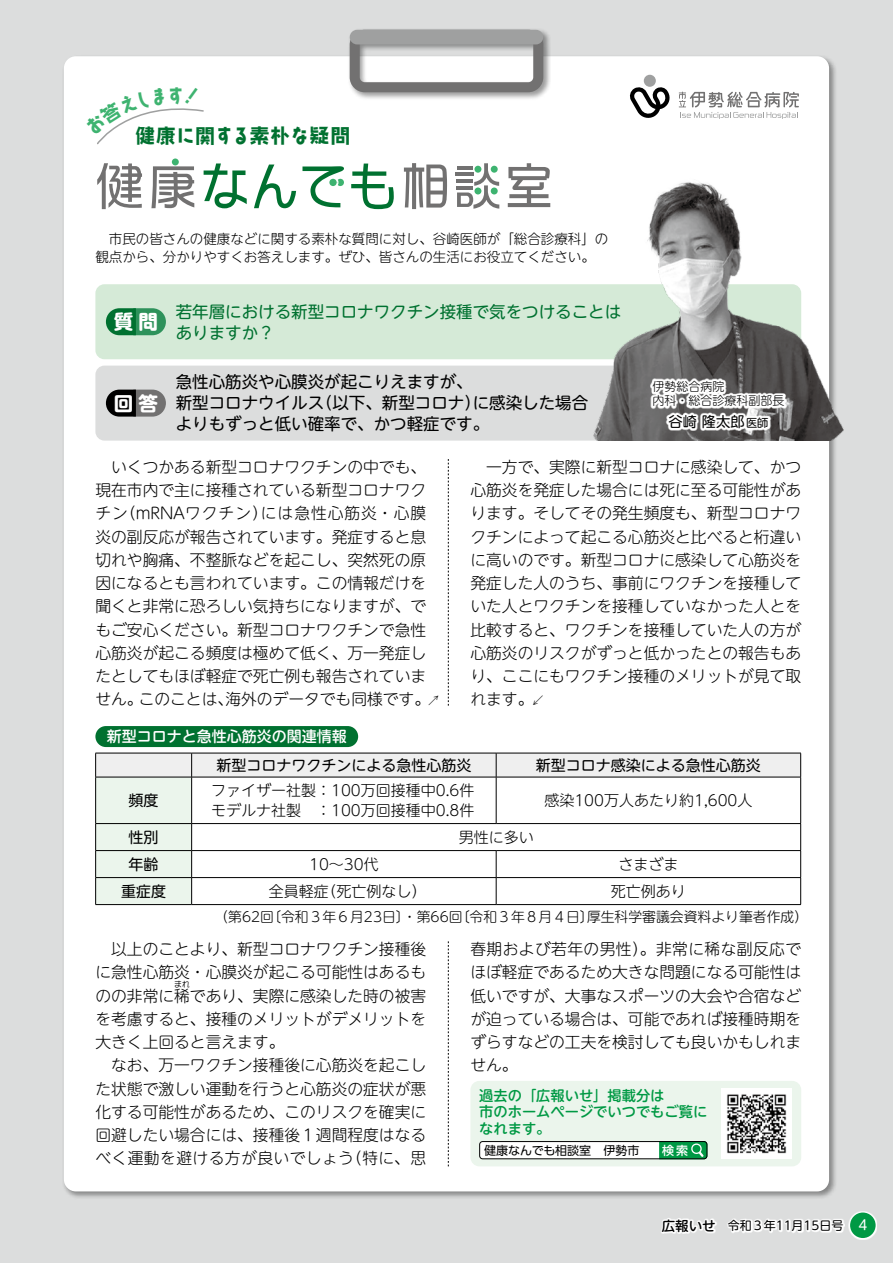
<style>
.page{position:relative;width:893px;height:1263px;background:#dcdddd}
.page>*{position:absolute;margin:0;border:0;box-sizing:border-box;transform-origin:0 0}
.t1{font:700 19.5px "UD Shin M Go Pr 6 N";color:#fff}
.t2{font:19.35px "T Am F1 tombo bold";letter-spacing:.015em;color:#007130}
.t3{font:16.5px/21px "UD Shin M Go Pr 6 N";color:#000}
.t4{font:16.5px "UD Shin M Go Pr 6 N";color:#007130}
.t5{font:300 15.75px/23.2px "UD Shin M Go Pr 6 N";color:#000;text-align:justify}
.t6{font:300 15.75px "UD Shin M Go Pr 6 N";letter-spacing:.03em;color:#000}
.t7{font:300 15px/27px "UD Shin M Go Pr 6 N";color:#000}
.t8{font:15px "UD Shin M Go Pr 6 N";color:#000}
.t9{font:500 15px "UD Shin M Go Pr 6 N";color:#fff}
.t10{font:500 14.25px/16.5px "UD Shin M Go Pr 6 N";color:#094}
.t11{font:14.25px "UD Shin M Go Pr 6 N";color:#000}
.t12{font:300 13.8px "UD Shin M Go Pr 6 N";color:#000}
.t13{font:300 13.5px/18px "UD Shin M Go Pr 6 N";color:#000}
.t14{font:500 13.5px "UD Shin M Go Pr 6 N";color:#000}
.t15{font:13.5px "UD Shin M Go Pr 6 N";color:#fff}
.t16{font:300 12px/14.2px "UD Shin M Go Pr 6 N";color:#000}
.t17{font:12px "UD Shin Go Pr 6 N";letter-spacing:-.005em;color:#000}
.t18{font:12px "UD Shin M Go Pr 6 N";color:#000}
.t19{font:500 12px "UD Shin Go Pr 6 N";color:#fff}
.t20{font:7.8px "DF Maru Gothic Std W5";color:#000}
.s1{font-size:11.25px}
</style>
<div class="page">
<div style="left:64px;top:56px;width:765px;height:1135px;background:#fff;border-radius:12px"></div>
<svg style="left:849px;top:1211px;width:28px;height:28px"></svg>
<div style="left:850px;top:1212px;width:26px;height:26px;background:#094;border-radius:50%"></div>
<svg style="left:661px;top:1218px;width:184px;height:15px;fill:#fdfdfd"></svg>
<div style="left:95px;top:284px;width:706px;height:75px;background:#d5ead7;border-radius:9px"></div>
<div style="left:95px;top:366px;width:706px;height:75px;background:#dcdddd;border-radius:9px"></div>
<img style="left:594px;top:178px;width:249px;height:263px">
<div style="left:470px;top:1081px;width:331px;height:85px;background:#ebf5ec;border-radius:9px"></div>
<div style="left:480px;top:1141px;width:227px;height:18px;background:#fff;border-radius:3px"></div>
<svg style="left:659px;top:1141px;width:49px;height:18px"></svg>
<div style="left:479px;top:1141px;width:228px;height:18px;border:1px solid #000;border-radius:3px"></div>
<div style="left:348px;top:28px;width:203px;height:73px;background:#000;opacity:.4"></div>
<svg style="left:350px;top:30px;width:193px;height:62px"></svg>
<div style="left:350px;top:30px;width:193px;height:14px;background:#9fa0a0;border-radius:7px"></div>
<svg style="left:97px;top:163px;width:45px;height:46px"></svg>
<svg style="left:204px;top:163px;width:43px;height:45px"></svg>
<svg style="left:254px;top:165px;width:42px;height:43px"></svg>
<svg style="left:351px;top:164px;width:43px;height:45px"></svg>
<svg style="left:404px;top:163px;width:43px;height:46px"></svg>
<svg style="left:508px;top:163px;width:42px;height:44px"></svg>
<svg style="left:151px;top:166px;width:43px;height:42px"></svg>
<div style="left:172px;top:158px;width:7px;height:7px;background:#3eb370;border-radius:50%"></div>
<hr style="left:455px;top:172px;width:19px;height:4px;background:#727171">
<svg style="left:457px;top:163px;width:42px;height:46px"></svg>
<div style="left:474px;top:166px;width:7px;height:7px;background:#3eb370;border-radius:50%"></div>
<div style="left:491px;top:166px;width:7px;height:7px;background:#3eb370;border-radius:50%"></div>
<div style="left:474px;top:188px;width:7px;height:6px;background:#3eb370;border-radius:50%"></div>
<div style="left:491px;top:188px;width:7px;height:6px;background:#3eb370;border-radius:50%"></div>
<svg style="left:302px;top:166px;width:42px;height:41px"></svg>
<svg style="left:106px;top:308px;width:60px;height:27px;background:#2a8c54"></svg>
<svg style="left:106px;top:390px;width:60px;height:27px;background:#4a4949"></svg>
<svg style="left:448px;top:459px;width:1px;height:247px"></svg>
<svg style="left:448px;top:941px;width:1px;height:225px"></svg>
<svg style="left:651px;top:379px;width:136px;height:52px;background:#c3c3c3"></svg>
<svg style="left:630px;top:86px;width:40px;height:32px"></svg>
<div style="left:644px;top:75px;width:12px;height:12px;background:#9fa0a0;border-radius:50%"></div>
<svg style="left:679px;top:92px;width:120px;height:27px"></svg>
<div style="left:95px;top:726px;width:263px;height:21px;background:#007130;border-radius:10px"></div>
<svg style="left:95px;top:753px;width:706px;height:151px"></svg>
<hr style="left:95px;top:904px;width:97px;height:1px;background:#000">
<hr style="left:192px;top:904px;width:304px;height:1px;background:#000">
<hr style="left:496px;top:904px;width:305px;height:1px;background:#000">
<img style="left:722px;top:1089px;width:69px;height:69px">
<svg style="left:97px;top:108px;width:107px;height:37px"></svg>
<p class="t2" style="left:135px;top:126px;width:216px">健康に関する素朴な疑問</p>
<p class="t13" style="left:95px;top:229px;width:515px">　市民の皆さんの健康などに関する素朴な質問に対し、谷崎医師が「総合診療科」の観点から、分かりやすくお答えします。ぜひ、皆さんの生活にお役立てください。</p>
<p class="t1" style="left:114px;top:305px;width:45px">質問</p>
<p class="t1" style="left:114px;top:386px;width:45px">回答</p>
<p class="t4" style="left:176px;top:298px;width:447px">若年層における新型コロナワクチン接種で気をつけることは</p>
<p class="t4" style="left:176px;top:319px;width:100px">ありますか?</p>
<p class="t3" style="left:176px;top:371px;width:299px">急性心筋炎や心膜炎が起こりえますが、</p>
<p class="t3" style="left:316px;top:392px;width:167px">（以下、新型コロナ）</p>
<p class="t3" style="left:473px;top:392px;width:117px">に感染した場合</p>
<p class="t3" style="left:176px;top:392px;width:315px">新型コロナウイルス<br>よりもずっと低い確率で、かつ軽症です。</p>
<p class="t16" style="left:652px;top:379px;width:133px">伊勢総合病院<br>内科・総合診療科副部長</p>
<p class="t11" style="left:669px;top:410px;width:101px">谷崎隆太郎<span class="s1">医師</span></p>
<p class="t5" style="left:95px;top:454px;width:332px;text-align:right">　いくつかある新型コロナワクチンの中でも、現在市内で主に接種されている新型コロナワクには急性心筋炎・心膜</p>
<p class="t5" style="left:120px;top:501px;width:149px">（mRNAワクチン）</p>
<p class="t5" style="left:95px;top:501px;width:34px">チン</p>
<p class="t5" style="left:95px;top:524px;width:332px">炎の副反応が報告されています。発症すると息</p>
<p class="t5" style="left:95px;top:547px;width:332px">切れや胸痛、不整脈などを起こし、突然死の原</p>
<p class="t5" style="left:95px;top:571px;width:332px">因になるとも言われています。この情報だけを</p>
<p class="t5" style="left:95px;top:594px;width:332px">聞くと非常に恐ろしい気持ちになりますが、で</p>
<p class="t5" style="left:95px;top:617px;width:332px">もご安心ください。新型コロナワクチンで急性</p>
<p class="t5" style="left:95px;top:640px;width:332px">心筋炎が起こる頻度は極めて低く、万一発症し</p>
<p class="t5" style="left:95px;top:664px;width:332px">たとしてもほぼ軽症で死亡例も報告されていま</p>
<p class="t5" style="left:225px;top:687px;width:206px">海外のデータでも同様です。</p>
<p class="t5" style="left:95px;top:687px;width:49px">せん。</p>
<p class="t5" style="left:139px;top:687px;width:96px">このことは、</p>
<p class="t7" style="left:426px;top:686px;width:16px">↗</p>
<p class="t9" style="left:107px;top:724px;width:241px">新型コロナと急性心筋炎の関連情報</p>
<p class="t5" style="left:470px;top:454px;width:332px">　一方で、実際に新型コロナに感染して、かつ心筋炎を発症した場合には死に至る可能性があります。そしてその発生頻度も、新型コロナワクチンによって起こる心筋炎と比べると桁違いに高いのです。新型コロナに感染して心筋炎を発症した人のうち、事前にワクチンを接種していた人とワクチンを接種していなかった人とを比較すると、ワクチンを接種していた人の方が心筋炎のリスクがずっと低かったとの報告もあり、ここにもワクチン接種のメリットが見て取れます。</p>
<p class="t7" style="left:530px;top:686px;width:16px">↙</p>
<p class="t8" style="left:216px;top:753px;width:256px">新型コロナワクチンによる急性心筋炎</p>
<p class="t7" style="left:211px;top:776px;width:265px">ファイザー社製：100万回接種中0.6件</p>
<p class="t8" style="left:536px;top:753px;width:226px">新型コロナ感染による急性心筋炎</p>
<p class="t8" style="left:129px;top:788px;width:31px">頻度</p>
<p class="t7" style="left:544px;top:786px;width:210px">感染100万人あたり約1,600人</p>
<p class="t7" style="left:459px;top:796px;width:76px;text-indent:-247px">モデルナ社製　：100万回接種中0.8件<br>男性に多い</p>
<p class="t8" style="left:129px;top:825px;width:31px">性別</p>
<p class="t8" style="left:129px;top:852px;width:31px">年齢</p>
<p class="t8" style="left:121px;top:879px;width:46px">重症度</p>
<p class="t7" style="left:309px;top:850px;width:71px">10〜30代</p>
<p class="t7" style="left:618px;top:850px;width:61px">さまざま</p>
<p class="t7" style="left:321px;top:877px;width:106px">（死亡例なし）</p>
<p class="t7" style="left:269px;top:877px;width:61px">全員軽症</p>
<p class="t7" style="left:611px;top:877px;width:76px">死亡例あり</p>
<p class="t12" style="left:214px;top:905px;width:381px">（第62 〔回令和３年６月23日〕・第66 〔回令和３年８月４日〕</p>
<p class="t12" style="left:587px;top:905px;width:223px">厚生科学審議会資料より筆者作成(</p>
<p class="t5" style="left:95px;top:937px;width:332px">　以上のことより、新型コロナワクチン接種後に急性心筋炎・心膜炎が起こる可能性はあるものの非常に稀であり、実際に感染した時の被害</p>
<p class="t20" style="left:174px;top:980px;width:17px">まれ</p>
<p class="t5" style="left:95px;top:1006px;width:332px">を考慮すると、接種のメリットがデメリットを</p>
<p class="t5" style="left:95px;top:1030px;width:190px">大きく上回ると言えます。</p>
<p class="t5" style="left:95px;top:1053px;width:332px">　なお、万一ワクチン接種後に心筋炎を起こし</p>
<p class="t5" style="left:95px;top:1076px;width:332px">た状態で激しい運動を行うと心筋炎の症状が悪</p>
<p class="t5" style="left:95px;top:1099px;width:332px">化する可能性があるため、このリスクを確実に</p>
<p class="t5" style="left:95px;top:1123px;width:332px">回避したい場合には、接種後１週間程度はなる</p>
<p class="t5" style="left:346px;top:1146px;width:82px">（特に、思</p>
<p class="t6" style="left:95px;top:1146px;width:260px">べく運動を避ける方が良いでしょう</p>
<p class="t5" style="left:470px;top:937px;width:332px">春期および若年の男性）。非常に稀な副反応でほぼ軽症であるため大きな問題になる可能性は低いですが、大事なスポーツの大会や合宿などが迫っている場合は、可能であれば接種時期をずらすなどの工夫を検討しても良いかもしれません。</p>
<p class="t10" style="left:479px;top:1086px;width:229px">過去の「広報いせ」掲載分は<br>市のホームページでいつでもご覧になれます。</p>
<p class="t19" style="left:662px;top:1140px;width:27px">検索</p>
<p class="t17" style="left:484px;top:1140px;width:157px">健康なんでも相談室　伊勢市</p>
<p class="t14" style="left:662px;top:1214px;width:55px">広報いせ</p>
<p class="t18" style="left:716px;top:1215px;width:129px">　令和３年11月15日号</p>
<p class="t15" style="left:858px;top:1214px;width:10px">4</p>
</div>
